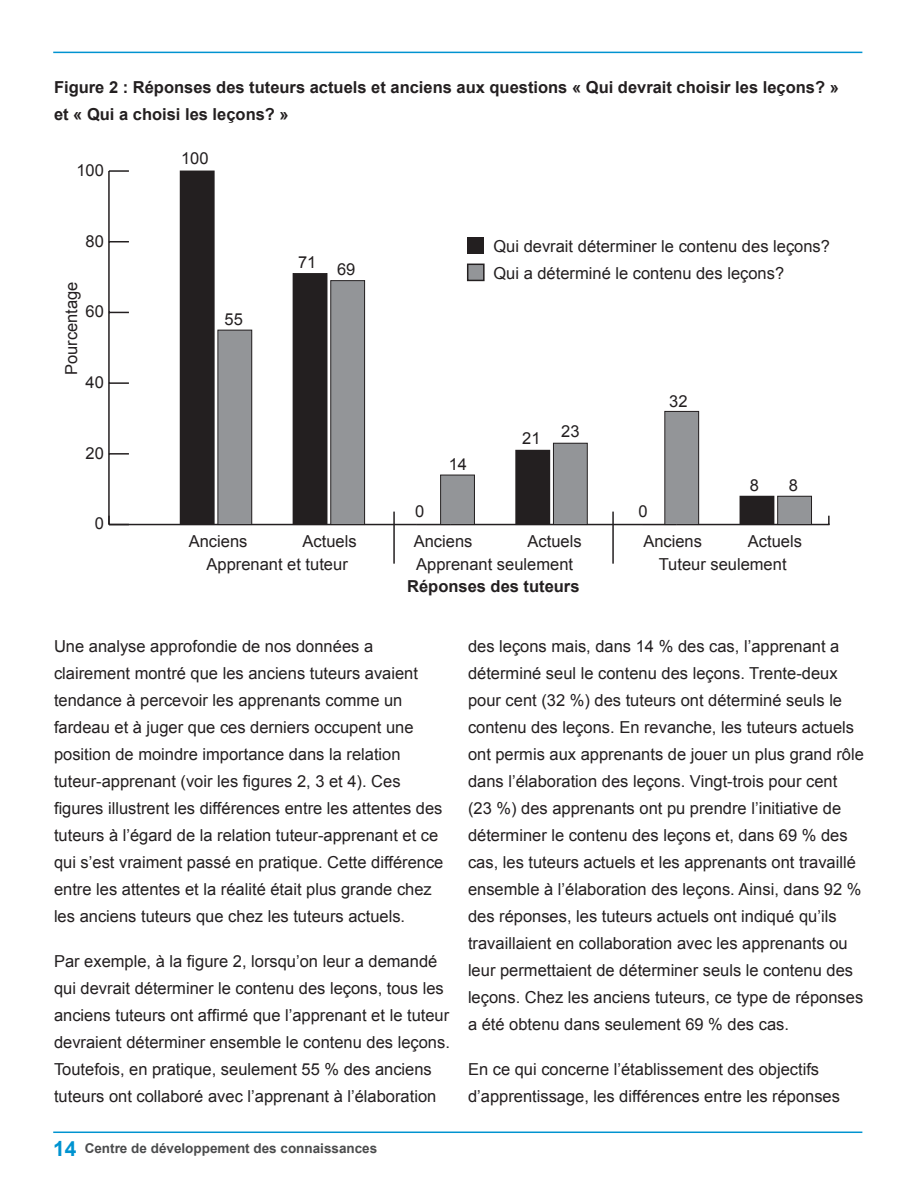
<style>
.page{position:relative;width:918px;height:1188px;background:#fff}
.page>*{position:absolute;margin:0;border:0;box-sizing:border-box;transform-origin:0 0}
.t1{font:16.5px/27px "Arial";color:#231f20}
.t2{font:700 16.5px/27px "Arial";color:#231f20}
.t3{font:700 13.5px "Arial";color:#4b4c4d}
.s1{font-size:21px;color:#0093d0}
</style>
<div class="page">
<hr style="left:53px;top:1132px;width:809px;height:1px;background:#0093d0">
<hr style="left:53px;top:52px;width:809px;height:1px;background:#0093d0">
<div style="left:468px;top:237px;width:16px;height:16px;background:#231f20"></div>
<div style="left:468px;top:264px;width:16px;height:16px;background:#939598"></div>
<div style="left:467px;top:264px;width:18px;height:17px;border:2px solid #231f20"></div>
<hr style="left:109px;top:524px;width:721px;height:1px;background:#231f20">
<svg style="left:828px;top:516px;width:2px;height:9px"></svg>
<hr style="left:108px;top:171px;width:2px;height:354px;background:#231f20">
<svg style="left:108px;top:516px;width:21px;height:9px"></svg>
<hr style="left:109px;top:453px;width:20px;height:2px;background:#231f20">
<hr style="left:109px;top:382px;width:20px;height:2px;background:#231f20">
<svg style="left:110px;top:312px;width:19px;height:1px"></svg>
<svg style="left:110px;top:241px;width:19px;height:1px"></svg>
<hr style="left:109px;top:170px;width:20px;height:2px;background:#231f20">
<div style="left:778px;top:496px;width:34px;height:29px;background:#939598"></div>
<div style="left:777px;top:496px;width:35px;height:29px;border:1px solid #231f20"></div>
<div style="left:740px;top:496px;width:34px;height:29px;background:#231f20"></div>
<div style="left:665px;top:411px;width:34px;height:114px;background:#939598"></div>
<div style="left:664px;top:411px;width:35px;height:114px;border:1px solid #231f20"></div>
<hr style="left:642px;top:524px;width:34px;height:1px;background:#231f20">
<div style="left:553px;top:443px;width:34px;height:82px;background:#939598"></div>
<div style="left:553px;top:443px;width:35px;height:82px;border:1px solid #231f20"></div>
<div style="left:516px;top:450px;width:34px;height:75px;background:#231f20"></div>
<div style="left:515px;top:450px;width:35px;height:75px;border:1px solid #231f20"></div>
<div style="left:441px;top:475px;width:33px;height:50px;background:#939598"></div>
<div style="left:440px;top:475px;width:35px;height:50px;border:1px solid #231f20"></div>
<hr style="left:416px;top:524px;width:34px;height:1px;background:#231f20">
<div style="left:331px;top:281px;width:34px;height:244px;background:#939598"></div>
<div style="left:330px;top:280px;width:35px;height:245px;border:1px solid #231f20"></div>
<div style="left:293px;top:274px;width:34px;height:251px;background:#231f20"></div>
<div style="left:218px;top:330px;width:34px;height:195px;background:#939598"></div>
<div style="left:218px;top:330px;width:34px;height:195px;border:1px solid #231f20"></div>
<div style="left:180px;top:171px;width:34px;height:354px;background:#231f20"></div>
<div style="left:180px;top:171px;width:35px;height:354px;border:1px solid #231f20"></div>
<hr style="left:393px;top:512px;width:2px;height:52px;background:#231f20">
<hr style="left:612px;top:512px;width:2px;height:52px;background:#231f20">
<p class="t2" style="left:54px;top:74px;width:786px">Figure 2 : Réponses des tuteurs actuels et anciens aux questions « Qui devrait choisir les leçons? » et « Qui a choisi les leçons? »</p>
<p class="t1" style="left:76px;top:157px;width:29px">100</p>
<p class="t1" style="left:86px;top:227px;width:20px">80</p>
<p class="t1" style="left:58px;top:375px;width:95px;rotate:-90deg">Pourcentage</p>
<p class="t1" style="left:86px;top:298px;width:20px">60</p>
<p class="t1" style="left:86px;top:369px;width:20px">40</p>
<p class="t1" style="left:86px;top:439px;width:20px">20</p>
<p class="t1" style="left:95px;top:510px;width:11px">0</p>
<p class="t1" style="left:181px;top:145px;width:29px">100</p>
<p class="t1" style="left:225px;top:305px;width:20px">55</p>
<p class="t1" style="left:298px;top:248px;width:20px">71</p>
<p class="t1" style="left:337px;top:256px;width:20px">69</p>
<p class="t1" style="left:493px;top:233px;width:338px">Qui devrait déterminer le contenu des leçons?<br>Qui a déterminé le contenu des leçons?</p>
<p class="t1" style="left:449px;top:451px;width:20px">14</p>
<p class="t1" style="left:522px;top:425px;width:20px">21</p>
<p class="t1" style="left:561px;top:418px;width:20px">23</p>
<p class="t1" style="left:415px;top:497px;width:11px">0</p>
<p class="t1" style="left:639px;top:497px;width:11px">0</p>
<p class="t1" style="left:669px;top:388px;width:20px">32</p>
<p class="t1" style="left:750px;top:472px;width:11px">8</p>
<p class="t1" style="left:789px;top:472px;width:11px">8</p>
<p class="t1" style="left:189px;top:528px;width:60px">Anciens</p>
<p class="t1" style="left:302px;top:528px;width:56px">Actuels</p>
<p class="t1" style="left:414px;top:528px;width:60px">Anciens</p>
<p class="t1" style="left:527px;top:528px;width:56px">Actuels</p>
<p class="t1" style="left:643px;top:528px;width:60px">Anciens</p>
<p class="t1" style="left:748px;top:528px;width:56px">Actuels</p>
<p class="t1" style="left:207px;top:550px;width:143px">Apprenant et tuteur</p>
<p class="t1" style="left:416px;top:550px;width:158px">Apprenant seulement</p>
<p class="t1" style="left:659px;top:550px;width:129px">Tuteur seulement</p>
<p class="t2" style="left:407px;top:573px;width:174px">Réponses des tuteurs</p>
<p class="t1" style="left:54px;top:633px;width:391px">Une analyse approfondie de nos données a clairement montré que les anciens tuteurs avaient tendance à percevoir les apprenants comme un fardeau et à juger que ces derniers occupent une position de moindre importance dans la relation tuteur-apprenant (voir les figures 2, 3 et 4). Ces figures illustrent les différences entre les attentes des tuteurs à l’égard de la relation tuteur-apprenant et ce qui s’est vraiment passé en pratique. Cette différence entre les attentes et la réalité était plus grande chez les anciens tuteurs que chez les tuteurs actuels.</p>
<p class="t1" style="left:54px;top:948px;width:397px">Par exemple, à la figure 2, lorsqu’on leur a demandé qui devrait déterminer le contenu des leçons, tous les anciens tuteurs ont affirmé que l’apprenant et le tuteur devraient déterminer ensemble le contenu des leçons.<br>Toutefois, en pratique, seulement 55 % des anciens tuteurs ont collaboré avec l’apprenant à l’élaboration</p>
<p class="t3" style="left:53px;top:1140px;width:326px"><span class="s1">14</span> Centre de développement des connaissances</p>
<p class="t1" style="left:468px;top:633px;width:397px">des leçons mais, dans 14 % des cas, l’apprenant a déterminé seul le contenu des leçons. Trente-deux pour cent (32 %) des tuteurs ont déterminé seuls le contenu des leçons. En revanche, les tuteurs actuels ont permis aux apprenants de jouer un plus grand rôle dans l’élaboration des leçons. Vingt-trois pour cent (23 %) des apprenants ont pu prendre l’initiative de déterminer le contenu des leçons et, dans 69 % des cas, les tuteurs actuels et les apprenants ont travaillé ensemble à l’élaboration des leçons. Ainsi, dans 92 % des réponses, les tuteurs actuels ont indiqué qu’ils travaillaient en collaboration avec les apprenants ou leur permettaient de déterminer seuls le contenu des leçons. Chez les anciens tuteurs, ce type de réponses a été obtenu dans seulement 69 % des cas.</p>
<p class="t1" style="left:468px;top:1056px;width:374px">En ce qui concerne l’établissement des objectifs d’apprentissage, les différences entre les réponses</p>
</div>
